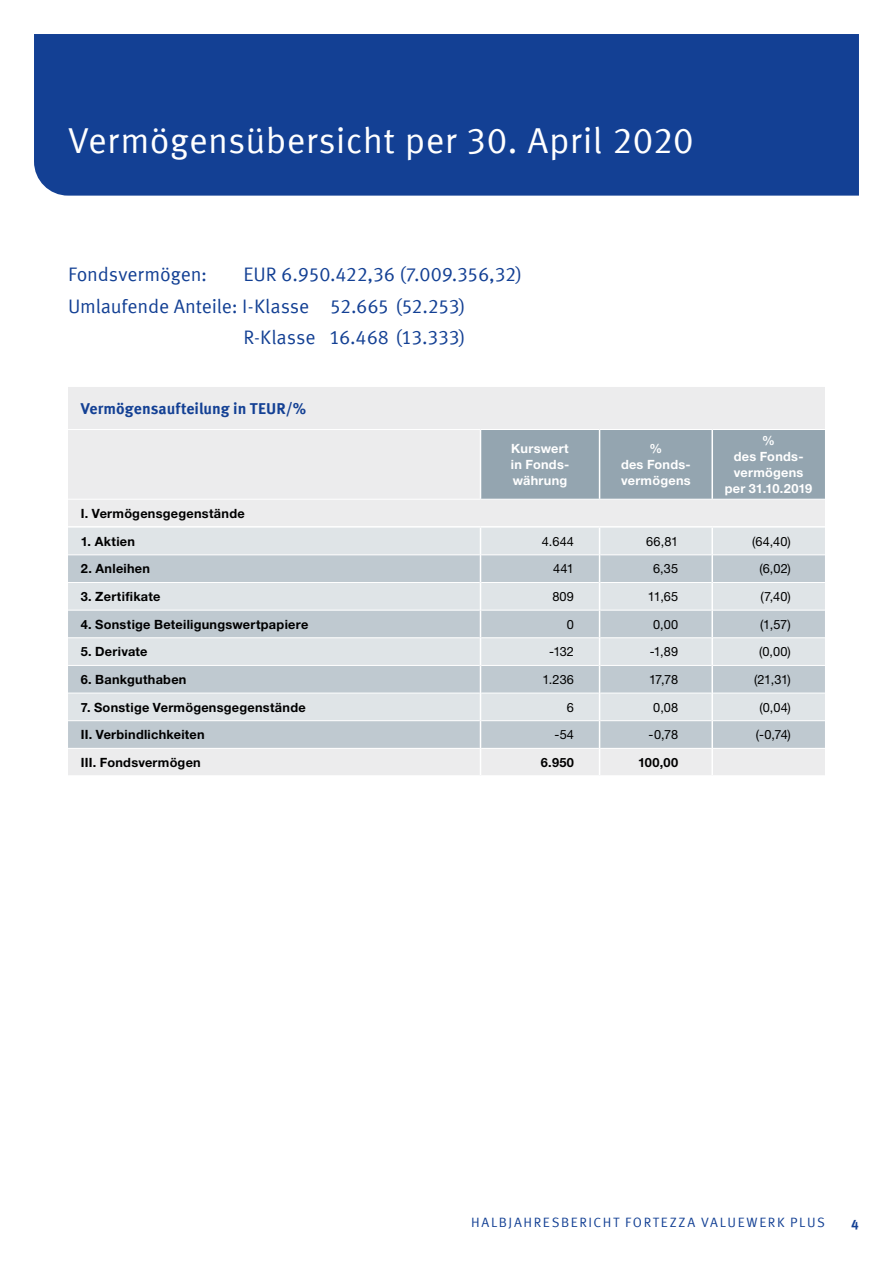
<style>
.page{position:relative;width:893px;height:1263px;background:#fff}
.page>*{position:absolute;margin:0;border:0;box-sizing:border-box;transform-origin:0 0}
.t1{font:36px "Meta Offc Pro Norm";letter-spacing:.01em;color:#fff}
.t2{font:19.5px "Meta Offc Pro Norm";letter-spacing:-.01em;color:#134094}
.t3{font:700 15.75px "Meta Offc Pro";color:#134094}
.t4{font:13.5px "Meta Offc Pro Norm";letter-spacing:.12em;color:#134094}
.t5{font:700 13.5px "Meta Offc Pro";color:#134094}
.t6{font:700 12.75px "Helvetica Neue LTW1 G";letter-spacing:.02em;color:#000}
.t7{font:12.75px "Helvetica Neue LTW1 G";letter-spacing:.01em;color:#000}
.t8{font:700 12.75px/15.9px "Helvetica Neue LTW1 G";letter-spacing:.02em;color:#fff;text-align:center}
</style>
<div class="page">
<div style="left:34px;top:34px;width:825px;height:162px;background:#134094"></div>
<div style="left:68px;top:387px;width:757px;height:139px;background:#ececed"></div>
<div style="left:481px;top:430px;width:344px;height:69px;background:#94a5b0"></div>
<hr style="left:68px;top:429px;width:412px;height:1px;background:#fff">
<hr style="left:480px;top:429px;width:120px;height:1px;background:#fff">
<hr style="left:600px;top:429px;width:112px;height:1px;background:#fff">
<hr style="left:712px;top:429px;width:113px;height:1px;background:#fff">
<hr style="left:68px;top:499px;width:412px;height:1px;background:#fff">
<hr style="left:480px;top:499px;width:120px;height:1px;background:#fff">
<hr style="left:600px;top:499px;width:112px;height:1px;background:#fff">
<hr style="left:712px;top:499px;width:113px;height:1px;background:#fff">
<hr style="left:480px;top:430px;width:1px;height:69px;background:#fff">
<hr style="left:599px;top:430px;width:1px;height:69px;background:#fff">
<svg style="left:68px;top:528px;width:757px;height:247px;background:#d3dade"></svg>
<hr style="left:711px;top:430px;width:2px;height:69px;background:#fff">
<hr style="left:711px;top:528px;width:2px;height:27px;background:#fff">
<hr style="left:711px;top:555px;width:2px;height:27px;background:#fff">
<hr style="left:711px;top:582px;width:2px;height:28px;background:#fff">
<hr style="left:711px;top:610px;width:2px;height:28px;background:#fff">
<hr style="left:711px;top:638px;width:2px;height:27px;background:#fff">
<hr style="left:711px;top:665px;width:2px;height:28px;background:#fff">
<hr style="left:711px;top:693px;width:2px;height:28px;background:#fff">
<hr style="left:711px;top:721px;width:2px;height:27px;background:#fff">
<hr style="left:711px;top:748px;width:2px;height:27px;background:#fff">
<h1 class="t1" style="left:68px;top:113px;width:627px">Vermögensübersicht per 30. April 2020</h1>
<h2 class="t2" style="left:68px;top:259px;width:141px">Fondsvermögen:</h2>
<h2 class="t2" style="left:244px;top:259px;width:280px">EU R 6.950.422,36 (7.009.356,32)</h2>
<h2 class="t2" style="left:68px;top:291px;width:399px">U mlaufende Anteile: I-Klasse 52.665 (52.253)</h2>
<h2 class="t2" style="left:244px;top:323px;width:223px">R-Klasse 16.468 (13.333)</h2>
<p class="t3" style="left:81px;top:396px;width:227px">Vermögensaufteilung in TEUR/%</p>
<p class="t8" style="left:511px;top:440px;width:60px;text-align:justify">Kurswert in Fonds&shy;währung</p>
<p class="t8" style="left:621px;top:440px;width:71px">%<br>des Fonds&shy;vermögens</p>
<p class="t8" style="left:725px;top:432px;width:89px">%<br>des Fonds&shy;vermögens per 31.10.2019</p>
<p class="t6" style="left:81px;top:505px;width:165px">I. Vermögensgegenstände</p>
<p class="t6" style="left:81px;top:533px;width:56px">1. Aktien</p>
<p class="t7" style="left:542px;top:533px;width:34px">4.644</p>
<p class="t7" style="left:646px;top:533px;width:33px">66,81</p>
<p class="t7" style="left:752px;top:533px;width:40px">(64,40)</p>
<p class="t6" style="left:81px;top:561px;width:71px">2. Anleihen</p>
<p class="t7" style="left:553px;top:561px;width:22px">441</p>
<p class="t7" style="left:653px;top:561px;width:27px">6,35</p>
<p class="t7" style="left:759px;top:561px;width:33px">(6,02)</p>
<p class="t6" style="left:81px;top:588px;width:81px">3. Zertifikate</p>
<p class="t7" style="left:552px;top:588px;width:23px">809</p>
<p class="t7" style="left:648px;top:588px;width:32px">11,65</p>
<p class="t7" style="left:760px;top:588px;width:32px">(7,40)</p>
<p class="t6" style="left:81px;top:616px;width:229px">4. Sonstige Beteiligungswertpapiere</p>
<p class="t7" style="left:567px;top:616px;width:9px">0</p>
<p class="t7" style="left:653px;top:616px;width:27px">0,00</p>
<p class="t7" style="left:760px;top:616px;width:32px">(1,57)</p>
<p class="t6" style="left:81px;top:644px;width:68px">5. Derivate</p>
<p class="t7" style="left:549px;top:644px;width:26px">-132</p>
<p class="t7" style="left:650px;top:644px;width:30px">-1,89</p>
<p class="t7" style="left:759px;top:644px;width:33px">(0,00)</p>
<p class="t6" style="left:81px;top:671px;width:107px">6. Bankguthaben</p>
<p class="t7" style="left:542px;top:671px;width:33px">1.236</p>
<p class="t7" style="left:649px;top:671px;width:31px">17,78</p>
<p class="t7" style="left:754px;top:671px;width:38px">(21,31)</p>
<p class="t6" style="left:81px;top:699px;width:226px">7. Sonstige Vermögensgegenstände</p>
<p class="t7" style="left:567px;top:699px;width:9px">6</p>
<p class="t7" style="left:653px;top:699px;width:26px">0,08</p>
<p class="t7" style="left:759px;top:699px;width:33px">(0,04)</p>
<p class="t6" style="left:81px;top:727px;width:125px">II. Verbindlichkeiten</p>
<p class="t7" style="left:554px;top:727px;width:21px">-54</p>
<p class="t7" style="left:649px;top:727px;width:31px">-0,78</p>
<p class="t7" style="left:756px;top:727px;width:36px">(-0,74)</p>
<p class="t6" style="left:81px;top:754px;width:122px">III. Fondsvermögen</p>
<p class="t6" style="left:541px;top:754px;width:35px">6.950</p>
<p class="t6" style="left:638px;top:754px;width:42px">100,00</p>
<p class="t4" style="left:471px;top:1211px;width:172px">HALBJAHRESBERICHT Forte</p>
<p class="t4" style="left:670px;top:1211px;width:78px">zza Valuewer</p>
<p class="t4" style="left:777px;top:1211px;width:48px">k Plus</p>
<p class="t5" style="left:851px;top:1214px;width:9px">4</p>
</div>
